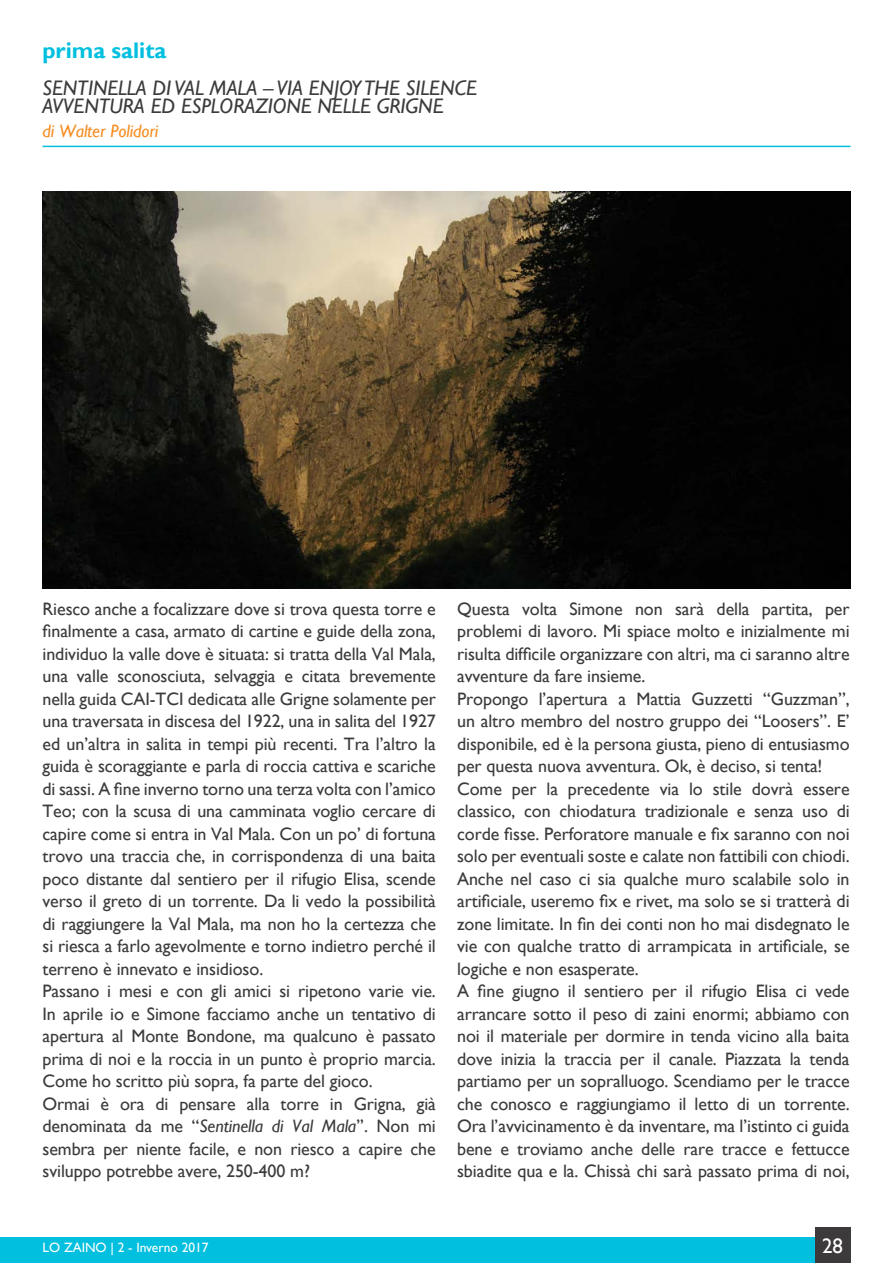
<style>
.page{position:relative;width:893px;height:1263px;background:#fff}
.page>*{position:absolute;margin:0;border:0;box-sizing:border-box;transform-origin:0 0}
.t1{font:700 22.5px "Gill Sans";color:#00bfdf}
.t2{font:italic 21px/18px "Gill Sans";color:#3c3a3b}
.t3{font:21px "Gill Sans";color:#fff}
.t4{font:18px/22.5px "Gill Sans";letter-spacing:-.005em;color:#3c3a3b}
.t5{font:italic 18px "Gill Sans";letter-spacing:-.005em;color:#f78d22}
.t6{font:13.5px "Gill Sans";color:#fff}
.s1{font-style:italic}
</style>
<div class="page">
<div style="left:0;top:1238px;width:815px;height:25px;background:#00bfdf"></div>
<div style="left:815px;top:1228px;width:35px;height:35px;background:#3c3a3b"></div>
<img style="left:43px;top:191px;width:807px;height:398px">
<hr style="left:43px;top:146px;width:807px;height:1px;background:#00bfdf">
<p class="t1" style="left:43px;top:37px;width:125px">prima salita</p>
<p class="t2" style="left:43px;top:80px;width:436px">SENTINELLA DI VAL MALA – VIA ENJOY THE SILENCE<br>AVVENTURA ED ESPLORAZIONE NELLE GRIGNE</p>
<p class="t5" style="left:43px;top:120px;width:117px">di Walter Polidori</p>
<p class="t4" style="left:43px;top:598px;width:395px">Riesco anche a focalizzare dove si trova questa torre e finalmente a casa, armato di cartine e guide della zona, individuo la valle dove è situata: si tratta della Val Mala, una valle sconosciuta, selvaggia e citata brevemente nella guida CAI-TCI dedicata alle Grigne solamente per una traversata in discesa del 1922, una in salita del 1927 ed un’altra in salita in tempi più recenti. Tra l’altro la guida è scoraggiante e parla di roccia cattiva e scariche di sassi. A fine inverno torno una terza volta con l’amico Teo; con la scusa di una camminata voglio cercare di capire come si entra in Val Mala. Con un po’ di fortuna trovo una traccia che, in corrispondenza di una baita poco distante dal sentiero per il rifugio Elisa, scende verso il greto di un torrente. Da li vedo la possibilità di raggiungere la Val Mala, ma non ho la certezza che si riesca a farlo agevolmente e torno indietro perché il terreno è innevato e insidioso.<br>Passano i mesi e con gli amici si ripetono varie vie.<br>In aprile io e Simone facciamo anche un tentativo di apertura al Monte Bondone, ma qualcuno è passato prima di noi e la roccia in un punto è proprio marcia.<br>Come ho scritto più sopra, fa parte del gioco.<br>Ormai è ora di pensare alla torre in Grigna, già denominata da me “<span class="s1">Sentinella di Val Mala</span>’’. Non mi sembra per niente facile, e non riesco a capire che sviluppo potrebbe avere, 250-400 m?</p>
<p class="t4" style="left:457px;top:598px;width:394px">Questa volta Simone non sarà della partita, per problemi di lavoro. Mi spiace molto e inizialmente mi risulta difficile organizzare con altri, ma ci saranno altre avventure da fare insieme.<br>Propongo l’apertura a Mattia Guzzetti “Guzzman”, un altro membro del nostro gruppo dei “Loosers”. E’ disponibile, ed è la persona giusta, pieno di entusiasmo per questa nuova avventura. Ok, è deciso, si tenta!<br>Come per la precedente via lo stile dovrà essere classico, con chiodatura tradizionale e senza uso di corde fisse. Perforatore manuale e fix saranno con noi solo per eventuali soste e calate non fattibili con chiodi.<br>Anche nel caso ci sia qualche muro scalabile solo in artificiale, useremo fix e rivet, ma solo se si tratterà di zone limitate. In fin dei conti non ho mai disdegnato le vie con qualche tratto di arrampicata in artificiale, se logiche e non esasperate.<br>A fine giugno il sentiero per il rifugio Elisa ci vede arrancare sotto il peso di zaini enormi; abbiamo con noi il materiale per dormire in tenda vicino alla baita dove inizia la traccia per il canale. Piazzata la tenda partiamo per un sopralluogo. Scendiamo per le tracce che conosco e raggiungiamo il letto di un torrente.<br>Ora l’avvicinamento è da inventare, ma l’istinto ci guida bene e troviamo anche delle rare tracce e fettucce sbiadite qua e la. Chissà chi sarà passato prima di noi,</p>
<p class="t6" style="left:43px;top:1239px;width:168px">LO ZAINO | 2 - Inverno 2017</p>
<p class="t3" style="left:822px;top:1233px;width:22px">28</p>
</div>
